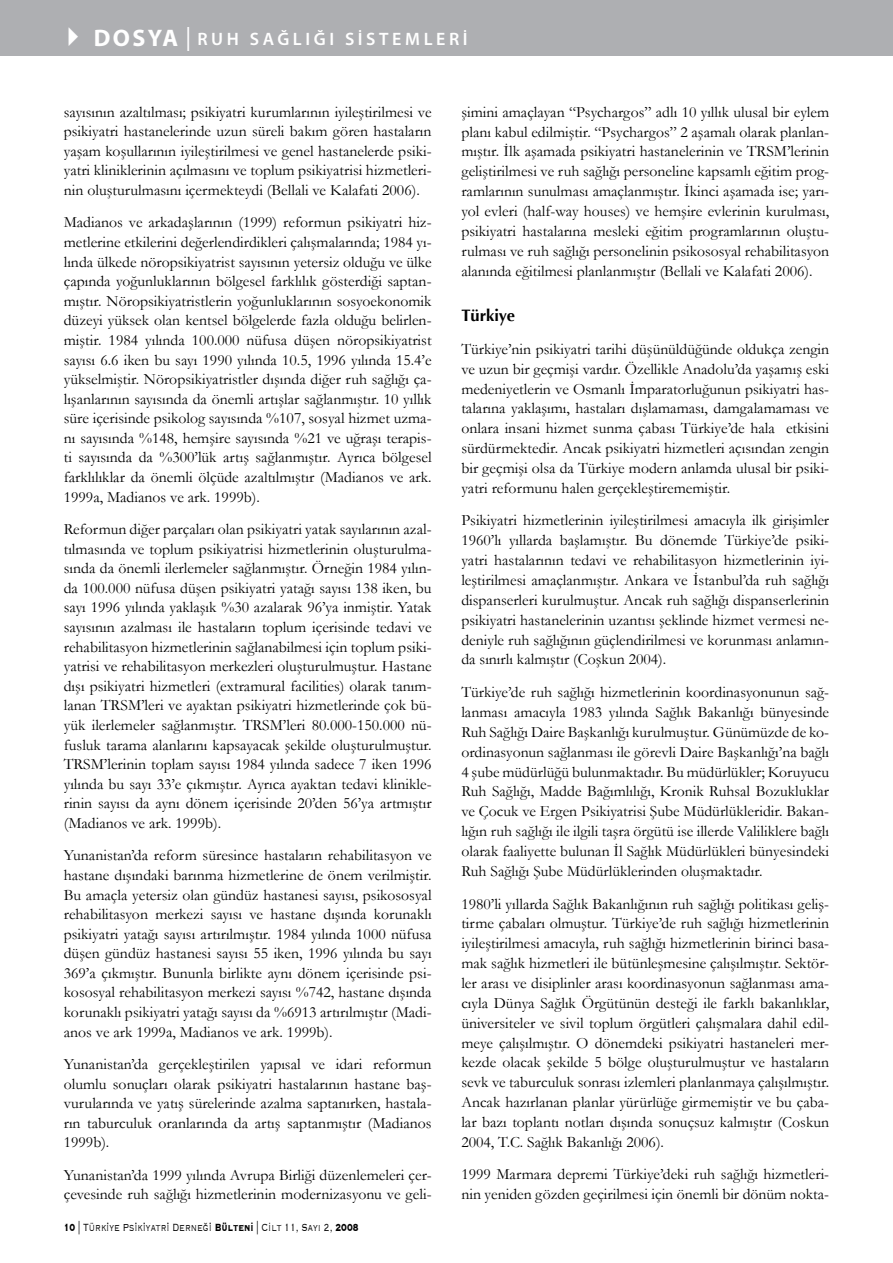
<style>
.page{position:relative;width:893px;height:1263px;background:#fff}
.page>*{position:absolute;margin:0;border:0;box-sizing:border-box;transform-origin:0 0}
.t1{font:600 18px "Myriad Pro";letter-spacing:.2em;color:#fff}
.t2{font:700 16.5px "Optima";color:#000}
.t3{font:15.75px/19.6px "Garamond";color:#000;text-align:justify}
.t4{font:300 13.5px "Copperplate";color:#000;scale:.7 1}
.s1{font-weight:700;font-size:24px}
.s2{font-weight:400;font-size:24px}
.s3{font-weight:700}
</style>
<div class="page">
<div style="left:0;top:0;width:893px;height:55px;background:#aeafb2"></div>
<p class="t1" style="left:57px;top:27px;width:412px">✔<span class="s1">DOSYA</span> <span class="s2">|</span> RUH SAĞLIĞI SİSTEMLERİ</p>
<p class="t3" style="left:64px;top:101px;width:369px">sayısının azaltılması; psikiyatri kurumlarının iyileştirilmesi ve psikiyatri hastanelerinde uzun süreli bakım gören hastaların yaşam koşullarının iyileştirilmesi ve genel hastanelerde psiki&shy;yatri kliniklerinin açılmasını ve toplum psikiyatrisi hizmetleri&shy;nin oluşturulmasını içermekteydi (Bellali ve Kalafati 2006).</p>
<p class="t3" style="left:64px;top:212px;width:369px">Madianos ve arkadaşlarının (1999) reformun psikiyatri hiz&shy;metlerine etkilerini değerlendirdikleri çalışmalarında; 1984 yı&shy;lında ülkede nöropsikiyatrist sayısının yetersiz olduğu ve ülke çapında yoğunluklarının bölgesel farklılık gösterdiği saptan&shy;mıştır. Nöropsikiyatristlerin yoğunluklarının sosyoekonomik düzeyi yüksek olan kentsel bölgelerde fazla olduğu belirlen&shy;miştir. 1984 yılında 100.000 nüfusa düşen nöropsikiyatrist sayısı 6.6 iken bu sayı 1990 yılında 10.5, 1996 yılında 15.4’e yükselmiştir. Nöropsikiyatristler dışında diğer ruh sağlığı ça&shy;lışanlarının sayısında da önemli artışlar sağlanmıştır. 10 yıllık süre içerisinde psikolog sayısında %107, sosyal hizmet uzma&shy;nı sayısında %148, hemşire sayısında %21 ve uğraşı terapis&shy;ti sayısında da %300’lük artış sağlanmıştır. Ayrıca bölgesel farklılıklar da önemli ölçüde azaltılmıştır (Madianos ve ark.<br>1999a, Madianos ve ark. 1999b).</p>
<p class="t3" style="left:64px;top:519px;width:369px">Reformun diğer parçaları olan psikiyatri yatak sayılarının azal&shy;tılmasında ve toplum psikiyatrisi hizmetlerinin oluşturulma&shy;sında da önemli ilerlemeler sağlanmıştır. Örneğin 1984 yılın&shy;da 100.000 nüfusa düşen psikiyatri yatağı sayısı 138 iken, bu sayı 1996 yılında yaklaşık %30 azalarak 96’ya inmiştir. Yatak sayısının azalması ile hastaların toplum içerisinde tedavi ve rehabilitasyon hizmetlerinin sağlanabilmesi için toplum psiki&shy;yatrisi ve rehabilitasyon merkezleri oluşturulmuştur. Hastane dışı psikiyatri hizmetleri (extramural facilities) olarak tanım&shy;lanan TRSM’leri ve ayaktan psikiyatri hizmetlerinde çok bü&shy;yük ilerlemeler sağlanmıştır. TRSM’leri 80.000-150.000 nü&shy;fusluk tarama alanlarını kapsayacak şekilde oluşturulmuştur.<br>TRSM’lerinin toplam sayısı 1984 yılında sadece 7 iken 1996 yılında bu sayı 33’e çıkmıştır. Ayrıca ayaktan tedavi klinikle&shy;rinin sayısı da aynı dönem içerisinde 20’den 56’ya artmıştır (Madianos ve ark. 1999b).</p>
<p class="t3" style="left:64px;top:845px;width:369px">Yunanistan’da reform süresince hastaların rehabilitasyon ve hastane dışındaki barınma hizmetlerine de önem verilmiştir.<br>Bu amaçla yetersiz olan gündüz hastanesi sayısı, psikososyal rehabilitasyon merkezi sayısı ve hastane dışında korunaklı psikiyatri yatağı sayısı artırılmıştır. 1984 yılında 1000 nüfusa düşen gündüz hastanesi sayısı 55 iken, 1996 yılında bu sayı 369’a çıkmıştır. Bununla birlikte aynı dönem içerisinde psi&shy;kososyal rehabilitasyon merkezi sayısı %742, hastane dışında korunaklı psikiyatri yatağı sayısı da %6913 artırılmıştır (Madi&shy;anos ve ark 1999a, Madianos ve ark. 1999b).</p>
<p class="t3" style="left:64px;top:1054px;width:369px">Yunanistan’da gerçekleştirilen yapısal ve idari reformun olumlu sonuçları olarak psikiyatri hastalarının hastane baş&shy;vurularında ve yatış sürelerinde azalma saptanırken, hastala&shy;rın taburculuk oranlarında da artış saptanmıştır (Madianos 1999b).</p>
<p class="t3" style="left:64px;top:1164px;width:369px">Yunanistan’da 1999 yılında Avrupa Birliği düzenlemeleri çer&shy;çevesinde ruh sağlığı hizmetlerinin modernizasyonu ve geli-</p>
<p class="t4" style="left:64px;top:1218px;width:423px"><span class="s3">10</span> | Türki̇ye Psi̇ki̇yatri̇ Derneği̇ <span class="s3">Bülteni</span> | Cilt 11, Sayı 2, <span class="s3">2008</span></p>
<p class="t3" style="left:461px;top:102px;width:369px">şimini amaçlayan “Psychargos” adlı 10 yıllık ulusal bir eylem planı kabul edilmiştir. “Psychargos” 2 aşamalı olarak planlan&shy;mıştır. İlk aşamada psikiyatri hastanelerinin ve TRSM’lerinin geliştirilmesi ve ruh sağlığı personeline kapsamlı eğitim prog&shy;ramlarının sunulması amaçlanmıştır. İkinci aşamada ise; yarı&shy;yol evleri (half-way houses) ve hemşire evlerinin kurulması, psikiyatri hastalarına mesleki eğitim programlarının oluştu&shy;rulması ve ruh sağlığı personelinin psikososyal rehabilitasyon alanında eğitilmesi planlanmıştır (Bellali ve Kalafati 2006).</p>
<p class="t2" style="left:461px;top:306px;width:55px">Türkiye</p>
<p class="t3" style="left:461px;top:338px;width:369px">Türkiye’nin psikiyatri tarihi düşünüldüğünde oldukça zengin ve uzun bir geçmişi vardır. Özellikle Anadolu’da yaşamış eski medeniyetlerin ve Osmanlı İmparatorluğunun psikiyatri has&shy;talarına yaklaşımı, hastaları dışlamaması, damgalamaması ve onlara insani hizmet sunma çabası Türkiye’de hala etkisini sürdürmektedir. Ancak psikiyatri hizmetleri açısından zengin bir geçmişi olsa da Türkiye modern anlamda ulusal bir psiki&shy;yatri reformunu halen gerçekleştirememiştir.</p>
<p class="t3" style="left:461px;top:510px;width:369px">Psikiyatri hizmetlerinin iyileştirilmesi amacıyla ilk girişimler 1960’lı yıllarda başlamıştır. Bu dönemde Türkiye’de psiki&shy;yatri hastalarının tedavi ve rehabilitasyon hizmetlerinin iyi&shy;leştirilmesi amaçlanmıştır. Ankara ve İstanbul’da ruh sağlığı dispanserleri kurulmuştur. Ancak ruh sağlığı dispanserlerinin psikiyatri hastanelerinin uzantısı şeklinde hizmet vermesi ne&shy;deniyle ruh sağlığının güçlendirilmesi ve korunması anlamın&shy;da sınırlı kalmıştır (Coşkun 2004).</p>
<p class="t3" style="left:461px;top:682px;width:369px">Türkiye’de ruh sağlığı hizmetlerinin koordinasyonunun sağ&shy;lanması amacıyla 1983 yılında Sağlık Bakanlığı bünyesinde Ruh Sağlığı Daire Başkanlığı kurulmuştur. Günümüzde de ko&shy;ordinasyonun sağlanması ile görevli Daire Başkanlığı’na bağlı 4 şube müdürlüğü bulunmaktadır. Bu müdürlükler; Koruyucu Ruh Sağlığı, Madde Bağımlılığı, Kronik Ruhsal Bozukluklar ve Çocuk ve Ergen Psikiyatrisi Şube Müdürlükleridir. Bakan&shy;lığın ruh sağlığı ile ilgili taşra örgütü ise illerde Valiliklere bağlı olarak faaliyette bulunan İl Sağlık Müdürlükleri bünyesindeki Ruh Sağlığı Şube Müdürlüklerinden oluşmaktadır.</p>
<p class="t3" style="left:461px;top:893px;width:369px">1980’li yıllarda Sağlık Bakanlığının ruh sağlığı politikası geliş&shy;tirme çabaları olmuştur. Türkiye’de ruh sağlığı hizmetlerinin iyileştirilmesi amacıyla, ruh sağlığı hizmetlerinin birinci basa&shy;mak sağlık hizmetleri ile bütünleşmesine çalışılmıştır. Sektör&shy;ler arası ve disiplinler arası koordinasyonun sağlanması ama&shy;cıyla Dünya Sağlık Örgütünün desteği ile farklı bakanlıklar, üniversiteler ve sivil toplum örgütleri çalışmalara dahil edil&shy;meye çalışılmıştır. O dönemdeki psikiyatri hastaneleri mer&shy;kezde olacak şekilde 5 bölge oluşturulmuştur ve hastaların sevk ve taburculuk sonrası izlemleri planlanmaya çalışılmıştır.<br>Ancak hazırlanan planlar yürürlüğe girmemiştir ve bu çaba&shy;lar bazı toplantı notları dışında sonuçsuz kalmıştır (Coskun 2004, T.C. Sağlık Bakanlığı 2006).</p>
<p class="t3" style="left:461px;top:1164px;width:369px">1999 Marmara depremi Türkiye’deki ruh sağlığı hizmetleri&shy;nin yeniden gözden geçirilmesi için önemli bir dönüm nokta-</p>
</div>
